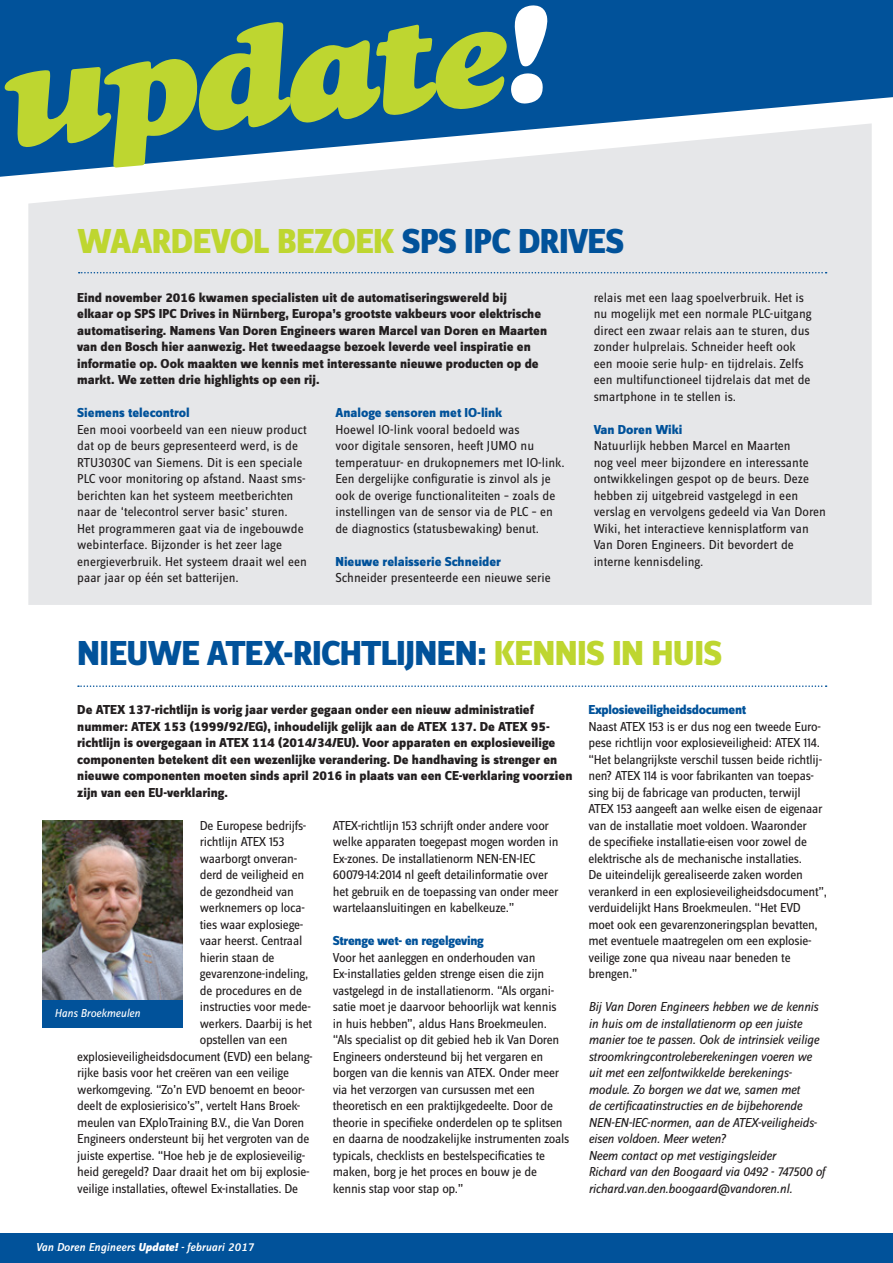
<style>
.page{position:relative;width:893px;height:1263px;background:#fff}
.page>*{position:absolute;margin:0;border:0;box-sizing:border-box;transform-origin:0 0}
.t1{font:italic 140.7px "Goudy Std Heavyface";color:#bed630}
.t2{font:italic 77.4px "Goudy Std Heavyface";color:#bed630}
.Geen_afstand{font:36px "Zine Sans Dis X Bold Roman Tf";letter-spacing:-.015em;color:#01529a}
.Geen_afstand-2{font:36px "Zine Sans Dis X Bold Roman Tf";letter-spacing:-.02em;color:#bed630}
.Geen_afstand-3{font:13.5px/16.5px "Zine Sans Dis";letter-spacing:-.02em;color:#231f20}
.Geen_afstand-4{font:13.5px/16.5px "Zine Sans Dis";color:#231f20}
.Geen_afstand-5{font:13.5px/16.5px "Zine Sans Dis X Bold Roman Tf";color:#231f20}
.Geen_afstand-6{font:italic 13.5px/16.5px "Zine Sans Dis";letter-spacing:-.02em;color:#231f20}
.Geen_afstand-7{font:13.5px "Zine Sans Dis X Bold Roman Tf";letter-spacing:-.005em;color:#01529a}
.Geen_afstand-8{font:12px "Zine Sans Dis Medium Italic Tf";color:#fff}
.Geen_afstand-9{font:italic 12px "Zine Sans Dis";letter-spacing:-.01em;color:#fff}
.s1{color:#fff}
.s2{color:#01529a}
.s3{color:#bed630}
.s4{font-family:"Zine Sans Dis";font-weight:800;font-style:italic}
</style>
<div class="page">
<div style="left:28px;top:177px;width:844px;height:428px;background:#e6e7e9"></div>
<svg style="left:0;top:0;width:893px;height:177px;background:#3876ae"></svg>
<div style="left:0;top:1233px;width:893px;height:30px;background:#01529a"></div>
<svg style="left:78px;top:685px;width:749px;height:2px"></svg>
<svg style="left:79px;top:272px;width:748px;height:1px"></svg>
<img style="left:43px;top:821px;width:140px;height:179px">
<div style="left:43px;top:1000px;width:140px;height:28px;background:#01529a"></div>
<p class="t1" style="left:-2px;top:11px;width:553px;rotate:-5deg">update<span class="s1">!</span></p>
<p class="t2" style="left:0;top:13px;width:306px;rotate:-5deg">update<span class="s1">!</span></p>
<p class="Geen_afstand-2" style="left:77px;top:222px;width:549px">WAARDEVOL BEZOEK <span class="s2">SPS IPC DRIVES</span></p>
<p class="Geen_afstand-5" style="left:77px;top:290px;width:471px">Eind november 2016 kwamen specialisten uit de automatiseringswereld bij<br>elkaar op SPS IPC Drives in Nürnberg, Europa’s grootste vakbeurs voor elektrische automatisering. Namens Van Doren Engineers waren Marcel van Doren en Maarten van den Bosch hier aanwezig. Het tweedaagse bezoek leverde veel inspiratie en informatie op. Ook maakten we kennis met interessante nieuwe producten op de markt. We zetten drie highlights op een rij.</p>
<p class="Geen_afstand-7" style="left:77px;top:405px;width:114px">Siemens telecontrol</p>
<p class="Geen_afstand-4" style="left:77px;top:421px;width:231px">Een mooi voorbeeld van een nieuw product dat op de beurs gepresenteerd werd, is de RTU3030C van Siemens. Dit is een speciale PLC voor monitoring op afstand. Naast sms&shy;berichten kan het systeem meetberichten naar de ‘telecontrol server basic’ sturen.<br>Het programmeren gaat via de ingebouwde webinterface. Bijzonder is het zeer lage energieverbruik. Het systeem draait wel een paar jaar op één set batterijen.</p>
<p class="Geen_afstand-7" style="left:335px;top:405px;width:169px">Analoge sensoren met IO-link</p>
<p class="Geen_afstand-4" style="left:335px;top:421px;width:231px">Hoewel IO-link vooral bedoeld was<br>voor digitale sensoren, heeft JUMO nu temperatuur- en drukopnemers met IO-link.<br>Een dergelijke configuratie is zinvol als je ook de overige functionaliteiten – zoals de instellingen van de sensor via de PLC – en de diagnostics (statusbewaking) benut.</p>
<p class="Geen_afstand-7" style="left:335px;top:554px;width:167px">Nieuwe relaisserie Schneider</p>
<p class="Geen_afstand-4" style="left:335px;top:570px;width:217px">Schneider presenteerde een nieuwe serie</p>
<p class="Geen_afstand-4" style="left:594px;top:289px;width:219px">relais met een laag spoelverbruik. Het is nu mogelijk met een normale PLC-uitgang direct een zwaar relais aan te sturen, dus zonder hulprelais. Schneider heeft ook een mooie serie hulp- en tijdrelais. Zelfs een multifunctioneel tijdrelais dat met de smartphone in te stellen is.</p>
<p class="Geen_afstand-7" style="left:594px;top:422px;width:90px">Van Doren Wiki</p>
<p class="Geen_afstand-4" style="left:594px;top:438px;width:234px">Natuurlijk hebben Marcel en Maarten<br>nog veel meer bijzondere en interessante ontwikkelingen gespot op de beurs. Deze hebben zij uitgebreid vastgelegd in een verslag en vervolgens gedeeld via Van Doren Wiki, het interactieve kennisplatform van Van Doren Engineers. Dit bevordert de interne kennisdeling.</p>
<p class="Geen_afstand" style="left:77px;top:634px;width:646px">NIEUWE ATEX-RICHTLIJNEN: <span class="s3">KENNIS IN HUIS</span></p>
<p class="Geen_afstand-5" style="left:77px;top:702px;width:497px">De ATEX 137-richtlijn is vorig jaar verder gegaan onder een nieuw administratief nummer: ATEX 153 (1999/92/EG), inhoudelijk gelijk aan de ATEX 137. De ATEX 95- richtlijn is overgegaan in ATEX 114 (2014/34/EU). Voor apparaten en explosieveilige componenten betekent dit een wezenlijke verandering. De handhaving is strenger en nieuwe componenten moeten sinds april 2016 in plaats van een CE-verklaring voorzien zijn van een EU-verklaring.</p>
<p class="Geen_afstand-3" style="left:200px;top:817px;width:108px">De Europese bedrijfs-</p>
<p class="Geen_afstand-3" style="left:200px;top:834px;width:86px">richtlijn ATEX 153</p>
<p class="Geen_afstand-3" style="left:200px;top:850px;width:99px">waarborgt onveran-</p>
<p class="Geen_afstand-3" style="left:200px;top:867px;width:106px">derd de veiligheid en</p>
<p class="Geen_afstand-3" style="left:200px;top:883px;width:96px">de gezondheid van</p>
<p class="Geen_afstand-3" style="left:200px;top:900px;width:107px">werknemers op loca-</p>
<p class="Geen_afstand-3" style="left:200px;top:916px;width:105px">ties waar explosiege-</p>
<p class="Geen_afstand-3" style="left:200px;top:933px;width:104px">vaar heerst. Centraal</p>
<p class="Geen_afstand-3" style="left:200px;top:949px;width:76px">hierin staan de</p>
<p class="Geen_afstand-3" style="left:200px;top:966px;width:110px">gevarenzone-indeling,</p>
<p class="Geen_afstand-3" style="left:200px;top:982px;width:104px">de procedures en de</p>
<p class="Geen_afstand-3" style="left:200px;top:999px;width:112px">instructies voor mede-</p>
<p class="Geen_afstand-3" style="left:200px;top:1015px;width:114px">werkers. Daarbij is het</p>
<p class="Geen_afstand-3" style="left:200px;top:1032px;width:89px">opstellen van een</p>
<p class="Geen_afstand-3" style="left:77px;top:1048px;width:237px">explosieveiligheidsdocument (EVD) een belang-</p>
<p class="Geen_afstand-3" style="left:77px;top:1065px;width:213px">rijke basis voor het creëren van een veilige</p>
<p class="Geen_afstand-3" style="left:77px;top:1081px;width:229px">werkomgeving. “Zo’n EVD benoemt en beoor-</p>
<p class="Geen_afstand-3" style="left:77px;top:1098px;width:225px">deelt de explosierisico’s”, vertelt Hans Broek-</p>
<p class="Geen_afstand-3" style="left:77px;top:1114px;width:229px">meulen van EXploTraining B.V., die Van Doren</p>
<p class="Geen_afstand-3" style="left:77px;top:1131px;width:234px">Engineers ondersteunt bij het vergroten van de</p>
<p class="Geen_afstand-3" style="left:77px;top:1147px;width:229px">juiste expertise. “Hoe heb je de explosieveilig-</p>
<p class="Geen_afstand-3" style="left:77px;top:1164px;width:234px">heid geregeld? Daar draait het om bij explosie-</p>
<p class="Geen_afstand-3" style="left:77px;top:1180px;width:223px">veilige installaties, oftewel Ex-installaties. De</p>
<p class="Geen_afstand-9" style="left:54px;top:1007px;width:87px">Hans Broekmeulen</p>
<p class="Geen_afstand-3" style="left:333px;top:817px;width:227px">ATEX-richtlijn 153 schrijft onder andere voor welke apparaten toegepast mogen worden in Ex-zones. De installatienorm NEN-EN-IEC 60079-14:2014 nl geeft detailinformatie over het gebruik en de toepassing van onder meer wartelaansluitingen en kabelkeuze.”</p>
<p class="Geen_afstand-7" style="left:333px;top:933px;width:152px">Strenge wet- en regelgeving</p>
<p class="Geen_afstand-3" style="left:333px;top:949px;width:238px">Voor het aanleggen en onderhouden van Ex-installaties gelden strenge eisen die zijn vastgelegd in de installatienorm. “Als organi&shy;satie moet je daarvoor behoorlijk wat kennis in huis hebben”, aldus Hans Broekmeulen. “Als specialist op dit gebied heb ik Van Doren Engineers ondersteund bij het vergaren en borgen van die kennis van ATEX. Onder meer via het verzorgen van cursussen met een theoretisch en een praktijkgedeelte. Door de theorie in specifieke onderdelen op te splitsen en daarna de noodzakelijke instrumenten zoals typicals, checklists en bestelspecificaties te maken, borg je het proces en bouw je de kennis stap voor stap op.”</p>
<p class="Geen_afstand-7" style="left:588px;top:702px;width:159px">Explosieveiligheidsdocument</p>
<p class="Geen_afstand-3" style="left:588px;top:718px;width:240px">Naast ATEX 153 is er dus nog een tweede Euro&shy;pese richtlijn voor explosieveiligheid: ATEX 114. “Het belangrijkste verschil tussen beide richtlij&shy;nen? ATEX 114 is voor fabrikanten van toepas&shy;sing bij de fabricage van producten, terwijl ATEX 153 aangeeft aan welke eisen de eigenaar van de installatie moet voldoen. Waaronder<br>de specifieke installatie-eisen voor zowel de elektrische als de mechanische installaties.<br>De uiteindelijk gerealiseerde zaken worden verankerd in een explosieveiligheidsdocument”, verduidelijkt Hans Broekmeulen. “Het EVD moet ook een gevarenzoneringsplan bevatten, met eventuele maatregelen om een explosie&shy;veilige zone qua niveau naar beneden te brengen.”</p>
<p class="Geen_afstand-6" style="left:588px;top:999px;width:232px">Bij Van Doren Engineers hebben we de kennis in huis om de installatienorm op een juiste manier toe te passen. Ook de intrinsiek veilige stroomkringcontroleberekeningen voeren we uit met een zelfontwikkelde berekenings&shy;module. Zo borgen we dat we, samen met<br>de certificaatinstructies en de bijbehorende NEN-EN-IEC-normen, aan de ATEX-veiligheids&shy;eisen voldoen. Meer weten?</p>
<p class="Geen_afstand-6" style="left:588px;top:1147px;width:189px">Neem contact op met vestigingsleider</p>
<p class="Geen_afstand-6" style="left:588px;top:1164px;width:238px">Richard van den Boogaard via 0492 - 747500 of richard.van.den.boogaard@vandoren.nl.</p>
<p class="Geen_afstand-8" style="left:36px;top:1241px;width:220px">Van Doren Engineers <span class="s4">Update!</span> - februari 2017</p>
</div>
